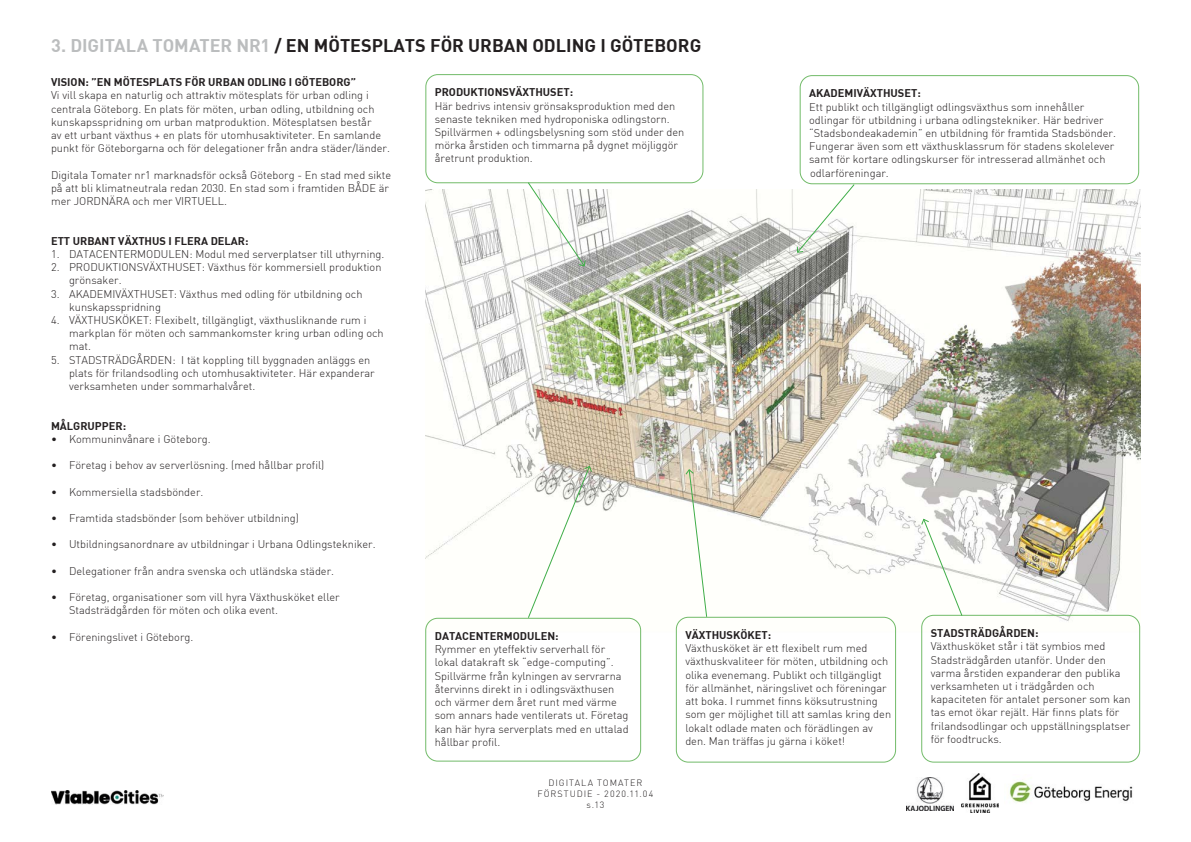
<style>
.page{position:relative;width:1191px;height:842px;background:#fff}
.page>*{position:absolute;margin:0;border:0;box-sizing:border-box;transform-origin:0 0}
.rubrik{font:18px "DIN Bold";color:#231f20}
.t1{font:300 11px/13.2px "DIN";color:#231f20}
.t2{font:11px "DIN Bold";color:#231f20}
.t3{font:300 9px/10.8px "DIN";letter-spacing:.105em;color:#231f20;text-align:center}
.s1{color:#bbbdbe}
.s2{font-family:"DIN Bold";font-weight:400}
</style>
<div class="page">
<img style="left:51px;top:790px;width:112px;height:14px">
<img style="left:961px;top:774px;width:37px;height:39px">
<img style="left:1009px;top:781px;width:124px;height:22px">
<img style="left:906px;top:778px;width:47px;height:32px">
<img style="left:425px;top:190px;width:715px;height:443px">
<div style="left:799px;top:75px;width:340px;height:109px;border:1px solid #72bb69;border-radius:12px"></div>
<svg style="left:796px;top:183px;width:59px;height:71px"></svg>
<div style="left:425px;top:74px;width:278px;height:109px;border:1px solid #72bb69;border-radius:12px"></div>
<svg style="left:527px;top:181px;width:59px;height:86px"></svg>
<div style="left:425px;top:618px;width:216px;height:144px;border:1px solid #72bb69;border-radius:12px"></div>
<svg style="left:527px;top:465px;width:66px;height:154px"></svg>
<div style="left:921px;top:615px;width:219px;height:148px;border:1px solid #72bb69;border-radius:12px"></div>
<div style="left:676px;top:617px;width:220px;height:146px;border:1px solid #72bb69;border-radius:12px"></div>
<svg style="left:920px;top:518px;width:43px;height:99px"></svg>
<svg style="left:684px;top:468px;width:24px;height:150px"></svg>
<p class="rubrik" style="left:51px;top:34px;width:651px"><span class="s1">3. DIGITALA TOMATER NR1</span> / EN MÖTESPLATS FÖR URBAN ODLING I GÖTEBORG</p>
<p class="t2" style="left:51px;top:75px;width:306px">VISION: ”EN MÖTESPLATS FÖR URBAN ODLING I GÖTEBORG”</p>
<p class="t1" style="left:51px;top:89px;width:340px">Vi vill skapa en naturlig och attraktiv mötesplats för urban odling i centrala Göteborg. En plats för möten, urban odling, utbildning och kunskapsspridning om urban matproduktion. Mötesplatsen består<br>av ett urbant växthus + en plats för utomhusaktiviteter. En samlande punkt för Göteborgarna och för delegationer från andra städer/länder.</p>
<p class="t1" style="left:51px;top:168px;width:342px">Digitala Tomater nr1 marknadsför också Göteborg - En stad med sikte på att bli klimatneutrala redan 2030. En stad som i framtiden BÅDE är mer JORDNÄRA och mer VIRTUELL.</p>
<p class="t2" style="left:51px;top:234px;width:199px">ETT URBANT VÄXTHUS I FLERA DELAR:</p>
<p class="t1" style="left:51px;top:247px;width:335px">1. DATACENTERMODULEN: Modul med serverplatser till uthyrning.</p>
<p class="t1" style="left:69px;top:260px;width:314px;text-indent:-18px">2. PRODUKTIONSVÄXTHUSET: Växthus för kommersiell produktion grönsaker.</p>
<p class="t1" style="left:69px;top:287px;width:295px;text-indent:-18px">3. AKADEMIVÄXTHUSET: Växthus med odling för utbildning och kunskapsspridning</p>
<p class="t1" style="left:69px;top:313px;width:316px;text-indent:-18px">4. VÄXTHUSKÖKET: Flexibelt, tillgängligt, växthusliknande rum i markplan för möten och sammankomster kring urban odling och mat.</p>
<p class="t1" style="left:69px;top:353px;width:307px;text-indent:-18px">5. STADSTRÄDGÅRDEN: I tät koppling till byggnaden anläggs en plats för frilandsodling och utomhusaktiviteter. Här expanderar verksamheten under sommarhalvåret.</p>
<p class="t2" style="left:51px;top:418px;width:76px">MÅLGRUPPER:</p>
<p class="t1" style="left:51px;top:432px;width:161px">• Kommuninvånare i Göteborg.</p>
<p class="t1" style="left:51px;top:458px;width:275px">• Företag i behov av serverlösning. (med hållbar profil)</p>
<p class="t1" style="left:51px;top:485px;width:154px">• Kommersiella stadsbönder.</p>
<p class="t1" style="left:51px;top:511px;width:249px">• Framtida stadsbönder (som behöver utbildning)</p>
<p class="t1" style="left:51px;top:538px;width:326px">• Utbildningsanordnare av utbildningar i Urbana Odlingstekniker.</p>
<p class="t1" style="left:51px;top:564px;width:285px">• Delegationer från andra svenska och utländska städer.</p>
<p class="t1" style="left:69px;top:590px;width:272px;text-indent:-18px">• Företag, organisationer som vill hyra Växthusköket eller<br>Stadsträdgården för möten och olika event.</p>
<p class="t1" style="left:51px;top:630px;width:144px">• Föreningslivet i Göteborg.</p>
<p class="t1" style="left:435px;top:86px;width:251px"><span class="s2">PRODUKTIONSVÄXTHUSET:<br></span>Här bedrivs intensiv grönsaksproduktion med den senaste tekniken med hydroponiska odlingstorn.<br>Spillvärmen + odlingsbelysning som stöd under den mörka årstiden och timmarna på dygnet möjliggör åretrunt produktion.</p>
<p class="t1" style="left:809px;top:87px;width:308px"><span class="s2">AKADEMIVÄXTHUSET:<br></span>Ett publikt och tillgängligt odlingsväxthus som innehåller odlingar för utbildning i urbana odlingstekniker. Här bedriver “Stadsbondeakademin” en utbildning för framtida Stadsbönder.<br>Fungerar även som ett växthusklassrum för stadens skolelever samt för kortare odlingskurser för intresserad allmänhet och odlarföreningar.</p>
<p class="t1" style="left:435px;top:629px;width:195px"><span class="s2">DATACENTERMODULEN:<br></span>Rymmer en yteffektiv serverhall för lokal datakraft sk “edge-computing”.<br>Spillvärme från kylningen av servrarna återvinns direkt in i odlingsväxthusen och värmer dem året runt med värme som annars hade ventilerats ut. Företag kan här hyra serverplats med en uttalad hållbar profil.</p>
<p class="t1" style="left:930px;top:626px;width:201px"><span class="s2">STADSTRÄDGÅRDEN:<br></span>Växthusköket står i tät symbios med Stadsträdgården utanför. Under den varma årstiden expanderar den publika verksamheten ut i trädgården och kapaciteten för antalet personer som kan tas emot ökar rejält. Här finns plats för frilandsodlingar och uppställningsplatser för foodtrucks.</p>
<p class="t1" style="left:685px;top:628px;width:207px"><span class="s2">VÄXTHUSKÖKET:<br></span>Växthusköket är ett flexibelt rum med växthuskvaliteer för möten, utbildning och olika evenemang. Publikt och tillgängligt för allmänhet, näringslivet och föreningar att boka. I rummet finns köksutrustning som ger möjlighet till att samlas kring den lokalt odlade maten och förädlingen av den. Man träffas ju gärna i köket!</p>
<p class="t3" style="left:537px;top:777px;width:117px">DIGITALA TOMATER<br>FÖRSTUDIE - 2020.11.04 s.13</p>
</div>
